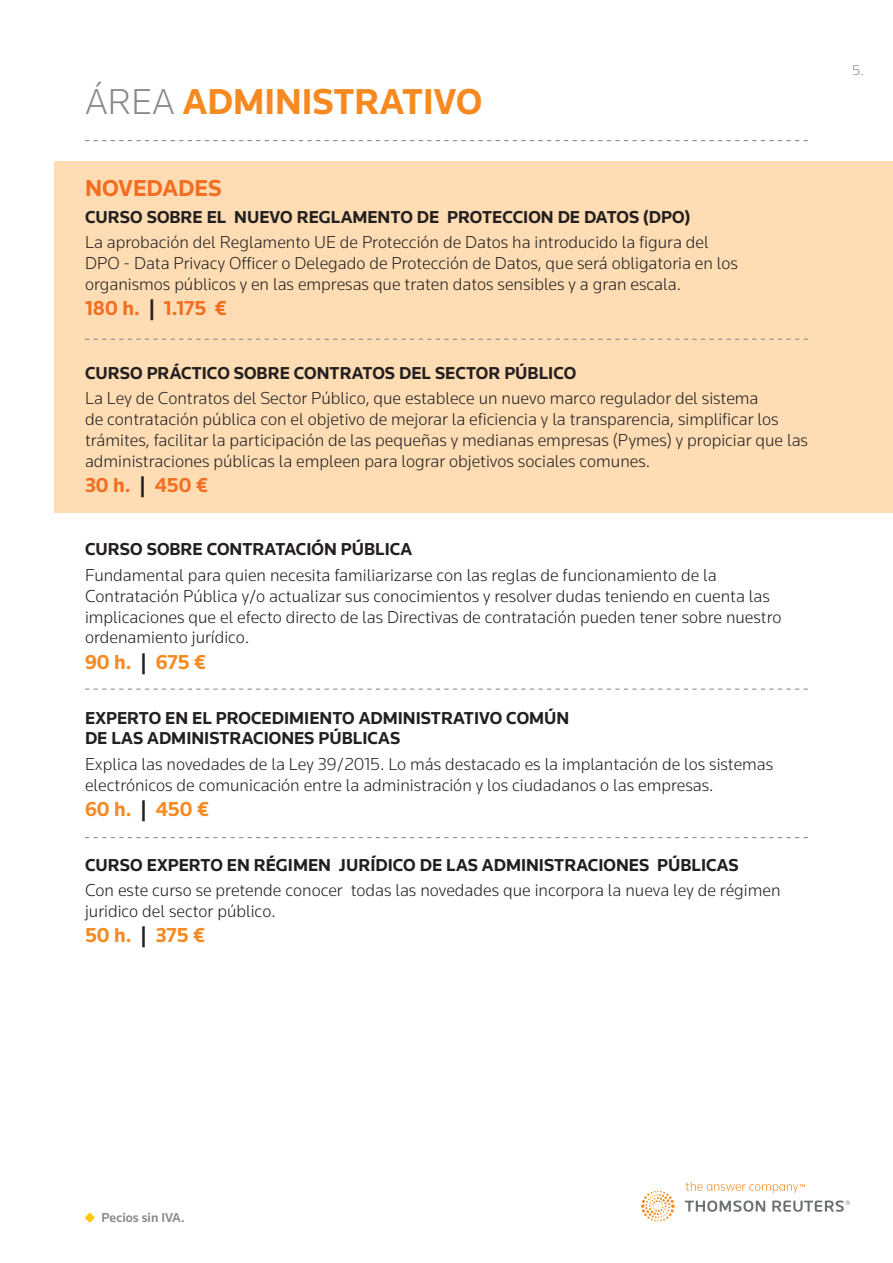
<style>
.page{position:relative;width:893px;height:1263px;background:#fff}
.page>*{position:absolute;margin:0;border:0;box-sizing:border-box;transform-origin:0 0}
.t1{font:700 37.35px "Knowledge";color:#f6891f}
.t2{font:700 23.85px "Knowledge";color:#f36e21}
.t3{font:700 20.85px "Knowledge";color:#f6891f}
.t4{font:700 20.85px "Knowledge";color:#f36e21}
.t5{font:300 18px/21px "Knowledge";color:#231f20}
.t6{font:700 18px/20.9px "Knowledge";color:#231f20}
.t7{font:300 15px "Knowledge";color:#86888b}
.t8{font:500 13.5px "Knowledge";color:#86888b}
.s1{font-weight:300;color:#86888b}
.s2{color:#231f20}
</style>
<div class="page">
<svg style="left:641px;top:1182px;width:209px;height:39px"></svg>
<svg style="left:85px;top:1213px;width:9px;height:9px"></svg>
<div style="left:54px;top:162px;width:839px;height:351px;background:#feddb4"></div>
<svg style="left:85px;top:140px;width:723px;height:1px"></svg>
<svg style="left:85px;top:339px;width:723px;height:1px"></svg>
<svg style="left:85px;top:689px;width:723px;height:1px"></svg>
<svg style="left:85px;top:837px;width:723px;height:1px"></svg>
<h1 class="t1" style="left:85px;top:79px;width:399px"><span class="s1">ÁREA</span> ADMINISTRATIVO</h1>
<h2 class="t2" style="left:85px;top:174px;width:138px">NOVEDADES</h2>
<p class="t6" style="left:85px;top:206px;width:607px">CURSO SOBRE EL NUEVO REGLAMENTO DE PROTECCION DE DATOS (DPO)</p>
<p class="t5" style="left:85px;top:232px;width:654px">La aprobación del Reglamento UE de Protección de Datos ha introducido la figura del<br>DPO - Data Privacy Officer o Delegado de Protección de Datos, que será obligatoria en los organismos públicos y en las empresas que traten datos sensibles y a gran escala.</p>
<p class="t4" style="left:85px;top:296px;width:143px">180 h. <span class="s2">|</span> 1.175 €</p>
<p class="t6" style="left:85px;top:362px;width:493px">CURSO PRÁCTICO SOBRE CONTRATOS DEL SECTOR PÚBLICO</p>
<p class="t5" style="left:85px;top:387px;width:724px">La Ley de Contratos del Sector Público, que establece un nuevo marco regulador del sistema<br>de contratación pública con el objetivo de mejorar la eficiencia y la transparencia, simplificar los trámites, facilitar la participación de las pequeñas y medianas empresas (Pymes) y propiciar que las administraciones públicas la empleen para lograr objetivos sociales comunes.</p>
<p class="t4" style="left:85px;top:472px;width:125px">30 h. <span class="s2">|</span> 450 €</p>
<p class="t6" style="left:85px;top:539px;width:329px">CURSO SOBRE CONTRATACIÓN PÚBLICA</p>
<p class="t5" style="left:85px;top:564px;width:698px">Fundamental para quien necesita familiarizarse con las reglas de funcionamiento de la Contratación Pública y/o actualizar sus conocimientos y resolver dudas teniendo en cuenta las implicaciones que el efecto directo de las Directivas de contratación pueden tener sobre nuestro ordenamiento jurídico.</p>
<p class="t3" style="left:85px;top:649px;width:123px">90 h. <span class="s2">|</span> 675 €</p>
<p class="t6" style="left:85px;top:707px;width:486px">EXPERTO EN EL PROCEDIMIENTO ADMINISTRATIVO COMÚN<br>DE LAS ADMINISTRACIONES PÚBLICAS</p>
<p class="t5" style="left:85px;top:753px;width:690px">Explica las novedades de la Ley 39/2015. Lo más destacado es la implantación de los sistemas electrónicos de comunicación entre la administración y los ciudadanos o las empresas.</p>
<p class="t3" style="left:85px;top:796px;width:126px">60 h. <span class="s2">|</span> 450 €</p>
<p class="t6" style="left:85px;top:854px;width:655px">CURSO EXPERTO EN RÉGIMEN JURÍDICO DE LAS ADMINISTRACIONES PÚBLICAS</p>
<p class="t5" style="left:85px;top:879px;width:697px">Con este curso se pretende conocer todas las novedades que incorpora la nueva ley de régimen juridico del sector público.</p>
<p class="t3" style="left:85px;top:922px;width:122px">50 h. <span class="s2">|</span> 375 €</p>
<p class="t7" style="left:852px;top:61px;width:13px">5.</p>
<p class="t8" style="left:102px;top:1209px;width:85px">Pecios sin IVA.</p>
</div>
